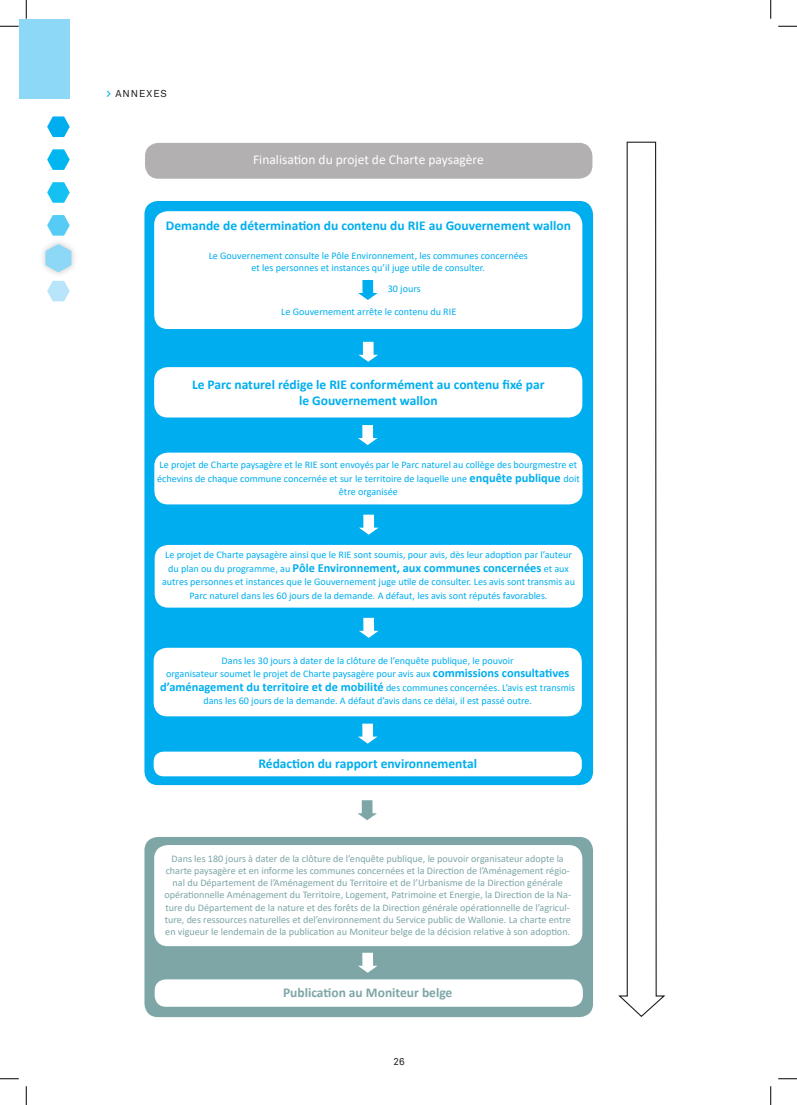
<style>
.page{position:relative;width:797px;height:1105px;background:#fff}
.page>*{position:absolute;margin:0;border:0;box-sizing:border-box;transform-origin:0 0}
.t1{font:700 13.5px/16.2px "Calibri";color:#00aeef;text-align:center}
.t2{font:13.5px "Calibri";color:#fff}
.t3{font:700 13.5px "Calibri";color:#7ea6a7}
.t4{font:700 12.38px "Calibri";color:#00aeef}
.t5{font:10.12px/13.5px "Calibri";color:#00aeef;text-align:center}
.t6{font:10.12px/12.1px "Calibri";color:#7ea6a7;text-align:center}
.t7{font:10px "Akkurat";letter-spacing:.1em;color:#231f20}
.s1{font-weight:700;color:#00aeef}
.s2{font-weight:700;font-size:12.38px}
.s3{font-weight:400;font-size:10.12px}
</style>
<div class="page">
<div style="left:19px;top:19px;width:50px;height:80px;background:#8dd7f7"></div>
<div style="left:39px;top:238px;width:39px;height:40px;background:#231f20;opacity:.25"></div>
<svg style="left:47px;top:149px;width:23px;height:21px"></svg>
<svg style="left:47px;top:116px;width:23px;height:21px"></svg>
<svg style="left:47px;top:182px;width:23px;height:21px"></svg>
<svg style="left:47px;top:215px;width:23px;height:21px"></svg>
<svg style="left:45px;top:244px;width:26px;height:28px"></svg>
<svg style="left:47px;top:281px;width:23px;height:20px"></svg>
<div style="left:145px;top:143px;width:447px;height:36px;background:#b2b0b1;border-radius:13px"></div>
<div style="left:144px;top:201px;width:449px;height:584px;background:#00aeef;border-radius:13px"></div>
<div style="left:154px;top:211px;width:428px;height:118px;background:#fff;border-radius:13px"></div>
<svg style="left:358px;top:280px;width:19px;height:20px"></svg>
<div style="left:154px;top:367px;width:428px;height:50px;background:#fff;border-radius:13px"></div>
<div style="left:154px;top:453px;width:428px;height:51px;background:#fff;border-radius:13px"></div>
<svg style="left:358px;top:342px;width:20px;height:20px"></svg>
<svg style="left:358px;top:425px;width:19px;height:20px"></svg>
<div style="left:144px;top:837px;width:449px;height:180px;background:#7ea6a7;border-radius:13px"></div>
<svg style="left:618px;top:141px;width:48px;height:876px"></svg>
<div style="left:154px;top:845px;width:428px;height:101px;background:#fff;border-radius:13px"></div>
<svg style="left:357px;top:800px;width:20px;height:20px"></svg>
<div style="left:154px;top:648px;width:428px;height:68px;background:#fff;border-radius:13px"></div>
<svg style="left:359px;top:515px;width:19px;height:20px"></svg>
<div style="left:155px;top:979px;width:428px;height:28px;background:#fff;border-radius:11px"></div>
<svg style="left:358px;top:953px;width:19px;height:20px"></svg>
<div style="left:155px;top:545px;width:428px;height:63px;background:#fff;border-radius:13px"></div>
<svg style="left:359px;top:618px;width:19px;height:20px"></svg>
<div style="left:154px;top:752px;width:428px;height:24px;background:#fff;border-radius:10px"></div>
<svg style="left:358px;top:724px;width:19px;height:20px"></svg>
<svg style="left:0;top:25px;width:19px;height:2px"></svg>
<svg style="left:778px;top:25px;width:19px;height:2px"></svg>
<svg style="left:0;top:1078px;width:19px;height:1px"></svg>
<svg style="left:778px;top:1078px;width:19px;height:1px"></svg>
<svg style="left:25px;top:0;width:2px;height:19px"></svg>
<svg style="left:25px;top:1086px;width:2px;height:19px"></svg>
<svg style="left:770px;top:0;width:1px;height:19px"></svg>
<svg style="left:770px;top:1086px;width:1px;height:19px"></svg>
<p class="t7" style="left:107px;top:88px;width:62px"><span class="s1">&gt;</span> ANNEXES</p>
<h1 class="t2" style="left:253px;top:150px;width:232px">Finalisation du projet de Charte paysagère</h1>
<h1 class="t1" style="left:166px;top:217px;width:407px">Demande de détermination du contenu du RIE au Gouvernement wallon</h1>
<p class="t5" style="left:209px;top:249px;width:321px;line-height:12.1px">Le Gouvernement consulte le Pôle Environnement, les communes concernées et les personnes et instances qu’il juge utile de consulter.</p>
<p class="t5" style="left:281px;top:304px;width:177px">Le Gouvernement arrête le contenu du RIE</p>
<p class="t5" style="left:388px;top:282px;width:34px">30 jours</p>
<h1 class="t1" style="left:192px;top:376px;width:354px">Le Parc naturel rédige le RIE conformément au contenu fixé par le Gouvernement wallon</h1>
<p class="t5" style="left:157px;top:458px;width:424px">Le projet de Charte paysagère et le RIE sont envoyés par le Parc naturel au collège des bourgmestre et échevins de chaque commune concernée et sur le territoire de laquelle une <span class="s2">enquête publique</span> doit être organisée</p>
<p class="t5" style="left:165px;top:548px;width:408px">Le projet de Charte paysagère ainsi que le RIE sont soumis, pour avis, dès leur adoption par l’auteur</p>
<p class="t4" style="left:168px;top:559px;width:402px"><span class="s3">du plan ou du programme, au</span> Pôle Environnement, aux communes concernées <span class="s3">et aux</span></p>
<p class="t5" style="left:162px;top:575px;width:414px">autres personnes et instances que le Gouvernement juge utile de consulter. Les avis sont transmis au<br>Parc naturel dans les 60 jours de la demande. A défaut, les avis sont réputés favorables.</p>
<p class="t5" style="left:160px;top:654px;width:416px">Dans les 30 jours à dater de la clôture de l’enquête publique, le pouvoir<br>organisateur soumet le projet de Charte paysagère pour avis aux <span class="s2">commissions consultatives d’aménagement du territoire et de mobilité</span> des communes concernées. L’avis est transmis dans les 60 jours de la demande. A défaut d’avis dans ce délai, il est passé outre.</p>
<h1 class="t1" style="left:258px;top:755px;width:220px">Rédaction du rapport environnemental</h1>
<p class="t6" style="left:164px;top:852px;width:408px">Dans les 180 jours à dater de la clôture de l’enquête publique, le pouvoir organisateur adopte la charte paysagère et en informe les communes concernées et la Direction de l’Aménagement régio&shy;nal du Département de l’Aménagement du Territoire et de l’Urbanisme de la Direction générale opérationnelle Aménagement du Territoire, Logement, Patrimoine et Energie, la Direction de la Na&shy;ture du Département de la nature et des forêts de la Direction générale opérationnelle de l’agricul&shy;ture, des ressources naturelles et del’environnement du Service public de Wallonie. La charte entre en vigueur le lendemain de la publication au Moniteur belge de la décision relative à son adoption.</p>
<h1 class="t3" style="left:283px;top:983px;width:171px">Publication au Moniteur belge</h1>
<p class="t7" style="left:393px;top:1055px;width:13px">26</p>
</div>
